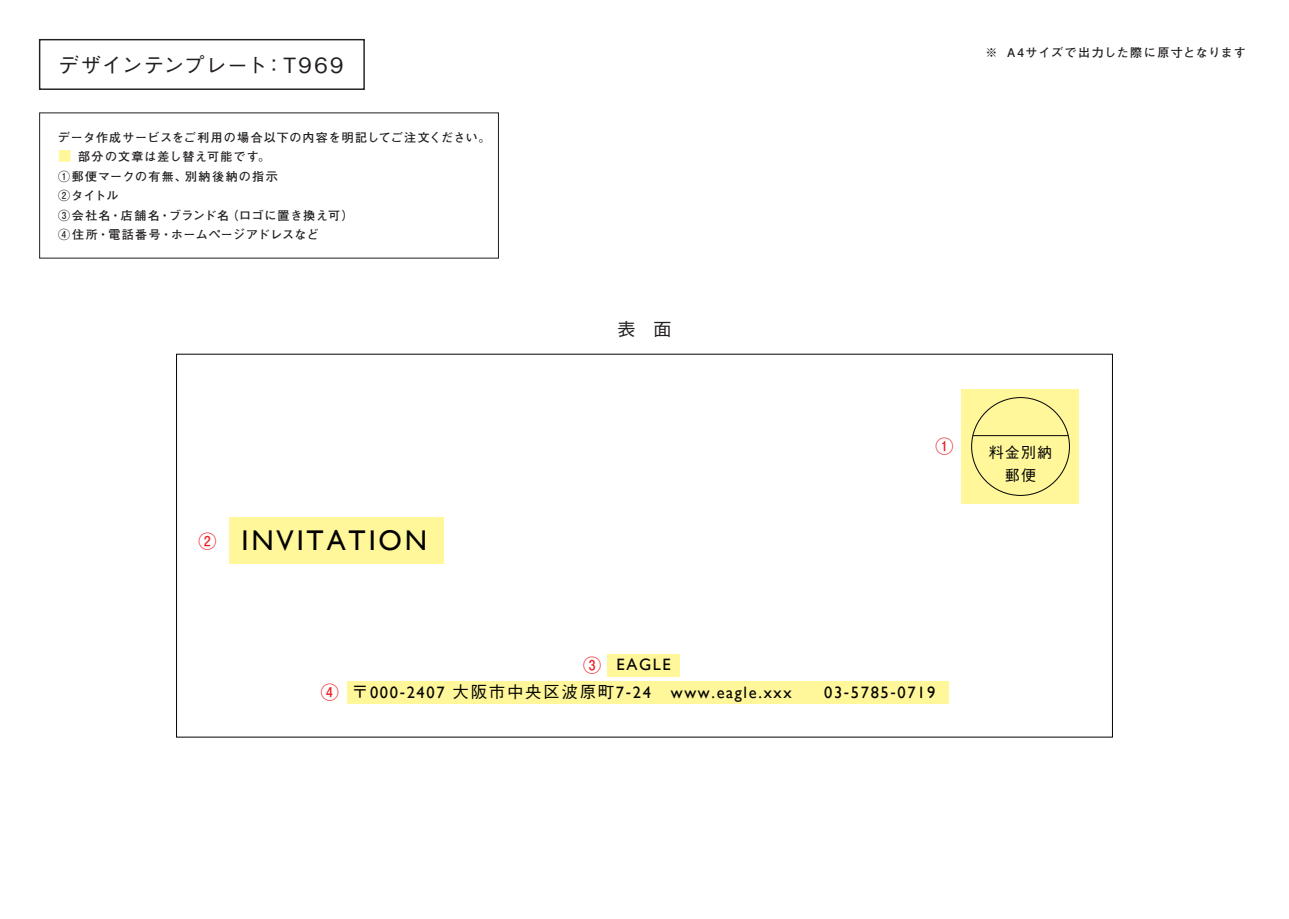
<style>
.page{position:relative;width:1289px;height:919px;background:#fff}
.page>*{position:absolute;margin:0;border:0;box-sizing:border-box;transform-origin:0 0}
.t1{font:28.5px "Gill Sans";letter-spacing:.1em;color:#030303}
.t2{font:500 21px "Gothic BBB Pro";letter-spacing:.04em;color:#231f20}
.t3{font:700 18px "Futo Go B101 Pro";color:#ee1d23}
.t4{font:500 18px "Gothic BBB Pro";color:#231f20}
.t5{font:16.5px/27.9px "Gill Sans";letter-spacing:.1em;color:#030303}
.t6{font:500 15px/22.5px "Gothic BBB Pro";letter-spacing:.075em;color:#030303;text-align:center}
.t7{font:700 12px/19.5px "Futo Go B101 Pro";letter-spacing:.08em;color:#231f20}
.t8{font:700 12px "Futo Go B101 Pro";letter-spacing:.1em;color:#231f20}
.s1{font-size:13.5px;color:#fff79a}
.s2{font-family:"Gothic BBB Pro";font-weight:500}
</style>
<div class="page">
<div style="left:229px;top:517px;width:214px;height:46px;background:#fff79a"></div>
<div style="left:961px;top:389px;width:117px;height:115px;background:#fff79a"></div>
<div style="left:607px;top:653px;width:73px;height:23px;background:#fff79a"></div>
<div style="left:347px;top:680px;width:602px;height:23px;background:#fff79a"></div>
<div style="left:39px;top:39px;width:326px;height:51px;border:1px solid #231f20"></div>
<hr style="left:972px;top:435px;width:96px;height:1px;background:#030303">
<h2 class="t2" style="left:58px;top:48px;width:310px">デザインテンプレート：T969　</h2>
<p class="t7" style="left:58px;top:126px;width:434px">データ作成サービスをご利用の場合以下の内容を明記してご注文ください。</p>
<p class="t7" style="left:58px;top:145px;width:297px"><span class="s1">■</span> 部分の文章は差し替え可能です。<br>①郵便マークの有無、別納後納の指示<br>②タイトル<br>③会社名・店舗名・ブランド名（ロゴに置き換え可）<br>④住所・電話番号・ホームページアドレスなど</p>
<h3 class="t3" style="left:198px;top:526px;width:19px">②</h3>
<h1 class="t1" style="left:241px;top:524px;width:187px">INVITATION</h1>
<h3 class="t4" style="left:617px;top:315px;width:55px">表 面</h3>
<p class="t8" style="left:985px;top:42px;width:262px">※ A4サイズで出力した際に原寸となります</p>
<h3 class="t3" style="left:935px;top:432px;width:19px">①</h3>
<p class="t6" style="left:988px;top:439px;width:65px">料金別納郵便</p>
<h3 class="t3" style="left:321px;top:677px;width:19px">④</h3>
<h3 class="t3" style="left:583px;top:650px;width:19px">③</h3>
<h3 class="t5" style="left:352px;top:650px;width:441px;text-indent:264px">EAGLE<br><span class="s2">〒</span>000-2407 <span class="s2">大阪市中央区波原町</span>7-24 www.eagle.xxx</h3>
<h3 class="t5" style="left:824px;top:678px;width:113px">03-5785-0719</h3>
</div>
